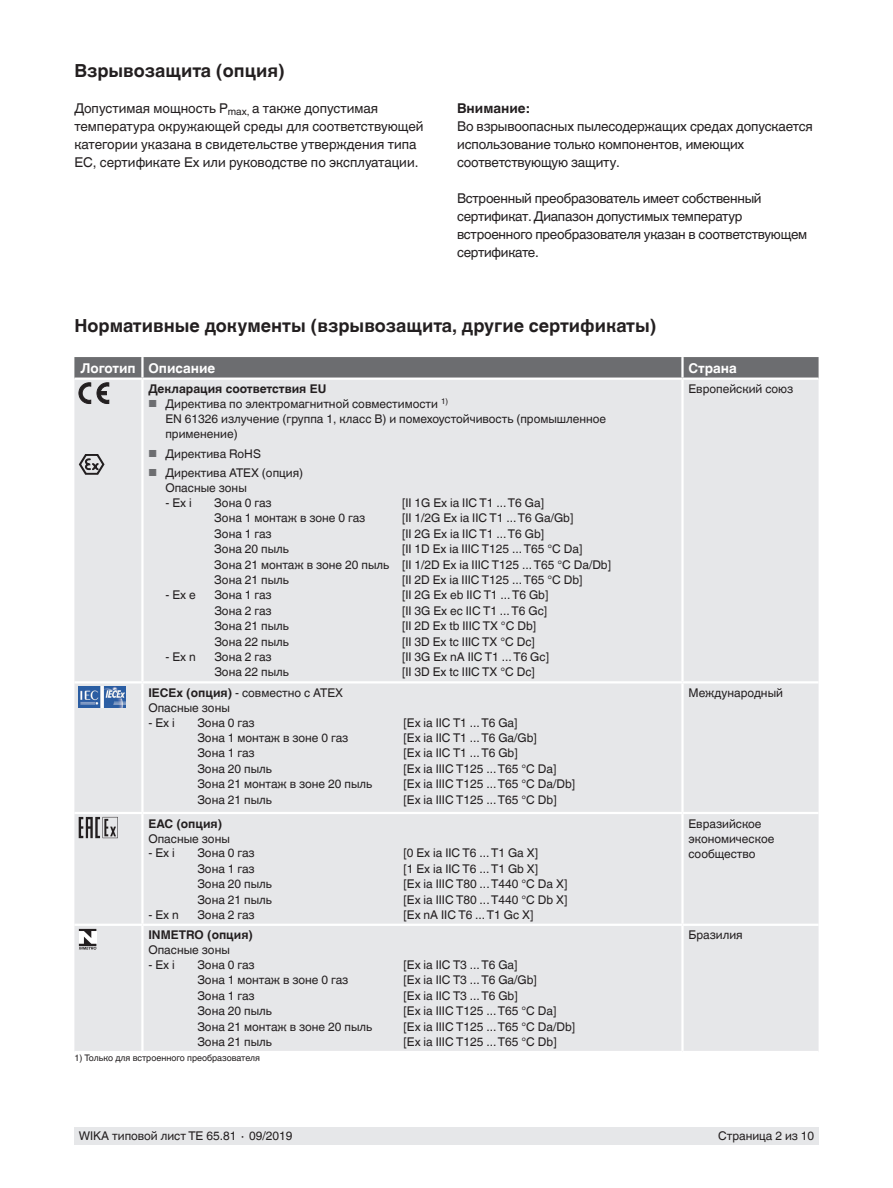
<style>
.page{position:relative;width:893px;height:1188px;background:#fff}
.page>*{position:absolute;margin:0;border:0;box-sizing:border-box;transform-origin:0 0}
.t1{font:700 18px "Helvetica World";color:#231f20}
.t2{font:13.5px/18px "Helvetica World";letter-spacing:-.01em;color:#231f20}
.t3{font:700 13.5px "Helvetica World";color:#fff}
.t4{font:700 13.5px "Helvetica World";color:#231f20}
.t5{font:12px/15px "Helvetica World";color:#231f20}
.t6{font:700 12px "Helvetica World";color:#231f20}
.t7{font:9px "Helvetica World";color:#231f20}
.s1{font-size:10.2px;color:#6c6d70}
.s2{font-weight:700}
</style>
<div class="page">
<div style="left:74px;top:1128px;width:745px;height:17px;background:#e6e7e9"></div>
<div style="left:74px;top:404px;width:745px;height:647px;background:#e6e7e9"></div>
<hr style="left:142px;top:812px;width:540px;height:2px;background:#fff">
<hr style="left:74px;top:681px;width:68px;height:3px;background:#fff">
<hr style="left:142px;top:681px;width:540px;height:3px;background:#fff">
<hr style="left:682px;top:681px;width:137px;height:3px;background:#fff">
<hr style="left:142px;top:924px;width:540px;height:2px;background:#fff">
<hr style="left:74px;top:924px;width:68px;height:2px;background:#fff">
<hr style="left:141px;top:926px;width:3px;height:125px;background:#fff">
<hr style="left:682px;top:924px;width:137px;height:2px;background:#fff">
<hr style="left:681px;top:926px;width:3px;height:125px;background:#fff">
<hr style="left:74px;top:812px;width:68px;height:2px;background:#fff">
<hr style="left:682px;top:812px;width:137px;height:2px;background:#fff">
<hr style="left:681px;top:380px;width:3px;height:301px;background:#fff">
<hr style="left:681px;top:684px;width:3px;height:128px;background:#fff">
<hr style="left:141px;top:380px;width:3px;height:301px;background:#fff">
<hr style="left:141px;top:684px;width:3px;height:128px;background:#fff">
<hr style="left:681px;top:814px;width:3px;height:110px;background:#fff">
<hr style="left:141px;top:814px;width:3px;height:110px;background:#fff">
<svg style="left:74px;top:357px;width:745px;height:47px;background:#b0b1b4"></svg>
<svg style="left:79px;top:454px;width:26px;height:21px"></svg>
<img style="left:79px;top:686px;width:47px;height:22px">
<svg style="left:79px;top:817px;width:39px;height:21px"></svg>
<svg style="left:79px;top:929px;width:17px;height:21px"></svg>
<h1 class="t1" style="left:74px;top:60px;width:212px">Взрывозащита (опция)</h1>
<p class="t2" style="left:74px;top:99px;width:351px">Допустимая мощность P<sub>max,</sub> а также допустимая температура окружающей среды для соответствующей категории указана в свидетельстве утверждения типа ЕС, сертификате Ех или руководстве по эксплуатации.</p>
<p class="t4" style="left:457px;top:100px;width:74px">Внимание:</p>
<p class="t2" style="left:457px;top:117px;width:357px">Во взрывоопасных пылесодержащих средах допускается использование только компонентов, имеющих соответствующую защиту.</p>
<p class="t2" style="left:457px;top:189px;width:352px">Встроенный преобразователь имеет собственный сертификат. Диапазон допустимых температур встроенного преобразователя указан в соответствующем сертификате.</p>
<h1 class="t1" style="left:74px;top:315px;width:584px">Нормативные документы (взрывозащита, другие сертификаты)</h1>
<p class="t3" style="left:80px;top:360px;width:136px">Логотип Описание</p>
<p class="t3" style="left:688px;top:360px;width:50px">Страна</p>
<p class="t6" style="left:148px;top:382px;width:179px">Декларация соответствия EU</p>
<p class="t5" style="left:165px;top:397px;width:442px;text-indent:-17px"><span class="s1">■</span> Директива по электромагнитной совместимости <sup>1)<br></sup>EN 61326 излучение (группа 1, класс B) и помехоустойчивость (промышленное применение)</p>
<p class="t5" style="left:148px;top:446px;width:114px"><span class="s1">■</span> Директива RoHS</p>
<p class="t5" style="left:165px;top:466px;width:139px;text-indent:-17px"><span class="s1">■</span> Директива ATEX (опция)<br>Опасные зоны</p>
<p class="t5" style="left:165px;top:495px;width:28px">- Ex i</p>
<p class="t5" style="left:214px;top:495px;width:59px">Зона 0 газ</p>
<p class="t5" style="left:402px;top:495px;width:143px">[II 1G Ex ia IIC T1 ... T6 Ga]</p>
<p class="t5" style="left:214px;top:511px;width:153px">Зона 1 монтаж в зоне 0 газ</p>
<p class="t5" style="left:402px;top:511px;width:173px">[II 1/2G Ex ia IIC T1 ... T6 Ga/Gb]</p>
<p class="t5" style="left:214px;top:526px;width:59px">Зона 1 газ</p>
<p class="t5" style="left:402px;top:526px;width:144px">[II 2G Ex ia IIC T1 ... T6 Gb]</p>
<p class="t5" style="left:214px;top:541px;width:76px">Зона 20 пыль</p>
<p class="t5" style="left:688px;top:382px;width:106px">Европейский союз</p>
<p class="t5" style="left:214px;top:541px;width:398px;line-height:15.5px;text-indent:188px">[II 1D Ex ia IIIC T125 ... T65 °C Da]<br>Зона 21 монтаж в зоне 20 пыль [II 1/2D Ex ia IIIC T125 ... T65 °C Da/Db]<br>Зона 21 пыль</p>
<p class="t5" style="left:402px;top:572px;width:182px">[II 2D Ex ia IIIC T125 ... T65 °C Db]</p>
<p class="t5" style="left:165px;top:588px;width:32px">- Ex e</p>
<p class="t5" style="left:214px;top:588px;width:59px">Зона 1 газ</p>
<p class="t5" style="left:402px;top:588px;width:148px">[II 2G Ex eb IIC T1 ... T6 Gb]</p>
<p class="t5" style="left:214px;top:603px;width:59px">Зона 2 газ</p>
<p class="t5" style="left:402px;top:603px;width:147px">[II 3G Ex ec IIC T1 ... T6 Gc]</p>
<p class="t5" style="left:214px;top:619px;width:76px">Зона 21 пыль</p>
<p class="t5" style="left:402px;top:619px;width:136px">[II 2D Ex tb IIIC TX °C Db]</p>
<p class="t5" style="left:214px;top:634px;width:76px">Зона 22 пыль</p>
<p class="t5" style="left:402px;top:634px;width:134px">[II 3D Ex tc IIIC TX °C Dc]</p>
<p class="t5" style="left:165px;top:649px;width:32px">- Ex n</p>
<p class="t5" style="left:214px;top:649px;width:59px">Зона 2 газ</p>
<p class="t5" style="left:402px;top:649px;width:148px">[II 3G Ex nA IIC T1 ... T6 Gc]</p>
<p class="t5" style="left:214px;top:665px;width:76px">Зона 22 пыль</p>
<p class="t5" style="left:402px;top:665px;width:134px">[II 3D Ex tc IIIC TX °C Dc]</p>
<p class="t5" style="left:148px;top:685px;width:196px"><span class="s2">IECEx (опция)</span> - совместно с ATEX<br>Опасные зоны</p>
<p class="t5" style="left:148px;top:715px;width:28px">- Ex i</p>
<p class="t5" style="left:197px;top:715px;width:59px">Зона 0 газ</p>
<p class="t5" style="left:404px;top:715px;width:115px">[Ex ia IIC T1 ... T6 Ga]</p>
<p class="t5" style="left:197px;top:730px;width:153px">Зона 1 монтаж в зоне 0 газ</p>
<p class="t5" style="left:404px;top:730px;width:135px">[Ex ia IIC T1 ... T6 Ga/Gb]</p>
<p class="t5" style="left:197px;top:746px;width:59px">Зона 1 газ</p>
<p class="t5" style="left:404px;top:746px;width:116px">[Ex ia IIC T1 ... T6 Gb]</p>
<p class="t5" style="left:197px;top:761px;width:76px">Зона 20 пыль</p>
<p class="t5" style="left:404px;top:761px;width:154px">[Ex ia IIIC T125 ... T65 °C Da]</p>
<p class="t5" style="left:197px;top:777px;width:176px">Зона 21 монтаж в зоне 20 пыль</p>
<p class="t5" style="left:404px;top:777px;width:173px">[Ex ia IIIC T125 ... T65 °C Da/Db]</p>
<p class="t5" style="left:197px;top:792px;width:76px">Зона 21 пыль</p>
<p class="t5" style="left:404px;top:792px;width:155px">[Ex ia IIIC T125 ... T65 °C Db]</p>
<p class="t6" style="left:148px;top:816px;width:75px">EAC (опция)</p>
<p class="t5" style="left:148px;top:831px;width:83px">Опасные зоны</p>
<p class="t5" style="left:148px;top:846px;width:28px">- Ex i</p>
<p class="t5" style="left:197px;top:846px;width:59px">Зона 0 газ</p>
<p class="t5" style="left:404px;top:846px;width:136px">[0 Ex ia IIC T6 ... T1 Ga X]</p>
<p class="t5" style="left:197px;top:861px;width:59px">Зона 1 газ</p>
<p class="t5" style="left:404px;top:861px;width:136px">[1 Ex ia IIC T6 ... T1 Gb X]</p>
<p class="t5" style="left:197px;top:876px;width:76px">Зона 20 пыль</p>
<p class="t5" style="left:404px;top:876px;width:165px">[Ex ia IIIC T80 ... T440 °C Da X]</p>
<p class="t5" style="left:197px;top:892px;width:76px">Зона 21 пыль</p>
<p class="t5" style="left:404px;top:892px;width:165px">[Ex ia IIIC T80 ... T440 °C Db X]</p>
<p class="t5" style="left:148px;top:907px;width:32px">- Ex n</p>
<p class="t5" style="left:197px;top:907px;width:59px">Зона 2 газ</p>
<p class="t5" style="left:404px;top:907px;width:131px">[Ex nA IIC T6 ... T1 Gc X]</p>
<p class="t6" style="left:148px;top:928px;width:106px">INMETRO (опция)</p>
<p class="t5" style="left:148px;top:943px;width:83px">Опасные зоны</p>
<p class="t5" style="left:148px;top:957px;width:28px">- Ex i</p>
<p class="t5" style="left:197px;top:957px;width:59px">Зона 0 газ</p>
<p class="t5" style="left:404px;top:957px;width:115px">[Ex ia IIC T3 ... T6 Ga]</p>
<p class="t5" style="left:197px;top:973px;width:153px">Зона 1 монтаж в зоне 0 газ</p>
<p class="t5" style="left:404px;top:973px;width:135px">[Ex ia IIC T3 ... T6 Ga/Gb]</p>
<p class="t5" style="left:197px;top:988px;width:59px">Зона 1 газ</p>
<p class="t5" style="left:404px;top:988px;width:116px">[Ex ia IIC T3 ... T6 Gb]</p>
<p class="t5" style="left:197px;top:1004px;width:76px">Зона 20 пыль</p>
<p class="t5" style="left:404px;top:1004px;width:154px">[Ex ia IIIC T125 ... T65 °C Da]</p>
<p class="t5" style="left:197px;top:1019px;width:176px">Зона 21 монтаж в зоне 20 пыль</p>
<p class="t5" style="left:404px;top:1019px;width:173px">[Ex ia IIIC T125 ... T65 °C Da/Db]</p>
<p class="t5" style="left:197px;top:1035px;width:76px">Зона 21 пыль</p>
<p class="t5" style="left:404px;top:1035px;width:155px">[Ex ia IIIC T125 ... T65 °C Db]</p>
<p class="t7" style="left:74px;top:1053px;width:187px">1) Только для встроенного преобразователя</p>
<p class="t5" style="left:688px;top:685px;width:96px">Международный</p>
<p class="t5" style="left:688px;top:816px;width:87px">Евразийское экономическое сообщество</p>
<p class="t5" style="left:688px;top:928px;width:56px">Бразилия</p>
<p class="t5" style="left:79px;top:1129px;width:215px">WIKA типовой лист TE 65.81 ∙ 09/2019</p>
<p class="t5" style="left:718px;top:1129px;width:98px">Страница 2 из 10</p>
</div>
